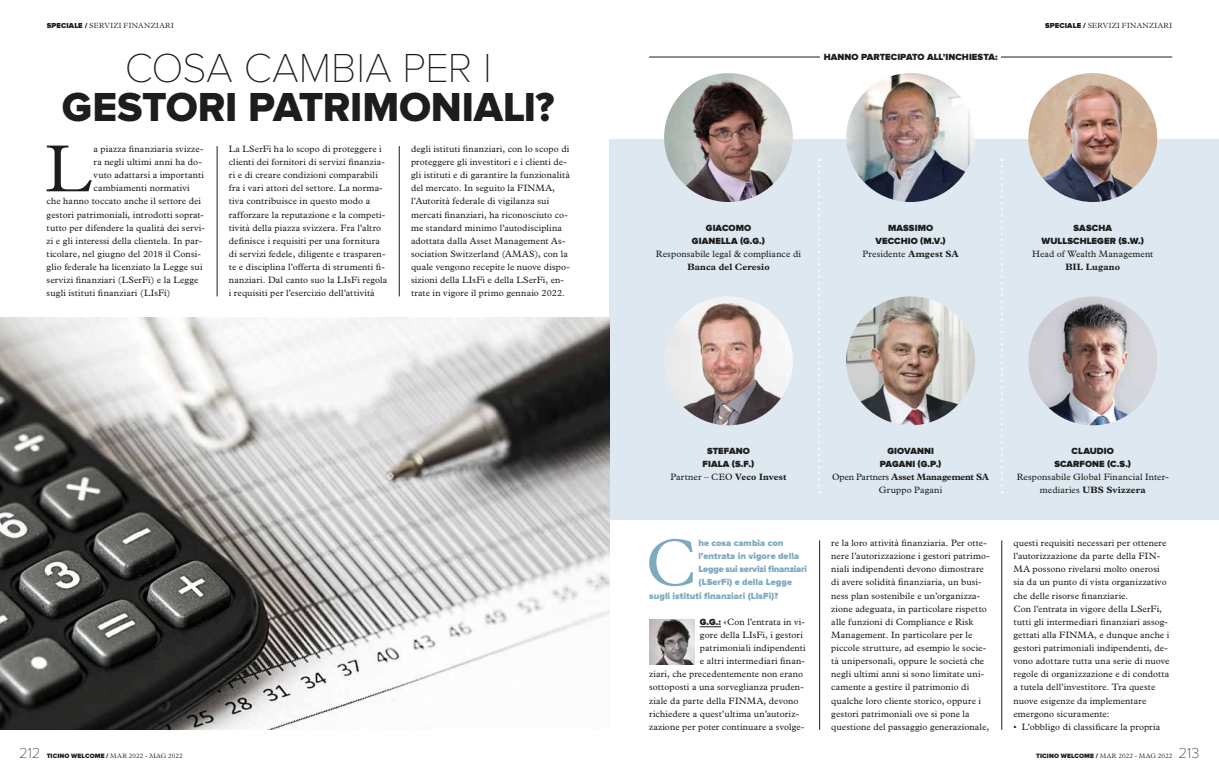
<style>
.page{position:relative;width:1219px;height:783px;background:#fff}
.page>*{position:absolute;margin:0;border:0;box-sizing:border-box;transform-origin:0 0}
.t1{font:300 67px "Plantin Std";color:#7eaac0}
.t2{font:300 67px "Plantin Std";color:#1d1d1b}
.t3{font:42px "Proxima Nova Extrabld";letter-spacing:-.005em;color:#1d1d1b}
.t4{font:100 42px "Proxima Nova";letter-spacing:-.005em;color:#1d1d1b}
.t5{font:100 15px "Proxima Nova";color:#1d1d1b}
.t6{font:9.2px/13.1px "Plantin Std";letter-spacing:.015em;color:#1d1d1b}
.t7{font:900 9.2px/13.1px "Proxima Nova";letter-spacing:.01em;color:#1d1d1b;text-align:center}
.t8{font:900 9.2px "Proxima Nova";letter-spacing:.005em;color:#7eaac0}
.t9{font:900 9.2px "Proxima Nova";letter-spacing:-.025em;color:#7eaac0}
.t10{font:700 9.2px "Plantin Std";letter-spacing:.015em;color:#1d1d1b}
.t11{font:300 7.5px "Plantin Std";letter-spacing:.045em;color:#1d1d1b}
.t12{font:300 6.5px "Plantin Std";letter-spacing:.025em;color:#1d1d1b}
.s1{font-family:"Proxima Nova";font-weight:900}
.s2{font-weight:700}
</style>
<div class="page">
<hr style="left:819px;top:540px;width:1px;height:189px;background:#1d1d1b">
<hr style="left:1002px;top:540px;width:1px;height:189px;background:#1d1d1b">
<svg style="left:700px;top:626px;width:21px;height:1px"></svg>
<img style="left:649px;top:619px;width:45px;height:45px">
<div style="left:609px;top:139px;width:610px;height:380px;background:#dde8f0"></div>
<hr style="left:649px;top:57px;width:523px;height:1px;background:#1d1d1b">
<svg style="left:1001px;top:159px;width:2px;height:334px"></svg>
<svg style="left:818px;top:159px;width:2px;height:334px"></svg>
<img style="left:664px;top:73px;width:129px;height:129px;border-radius:64px">
<img style="left:664px;top:296px;width:129px;height:129px;border-radius:64px">
<img style="left:846px;top:73px;width:129px;height:129px;border-radius:64px">
<img style="left:846px;top:296px;width:129px;height:129px;border-radius:64px">
<img style="left:1028px;top:296px;width:129px;height:129px;border-radius:64px">
<img style="left:1028px;top:73px;width:129px;height:129px;border-radius:64px">
<div style="left:820px;top:54px;width:181px;height:6px;background:#fff"></div>
<img style="left:0;top:317px;width:609px;height:412px">
<hr style="left:217px;top:146px;width:1px;height:150px;background:#1d1d1b">
<hr style="left:399px;top:146px;width:1px;height:150px;background:#1d1d1b">
<p class="t11" style="left:47px;top:22px;width:129px"><span class="s1">SPECIALE /</span> SERVIZI FINANZIARI</p>
<p class="t11" style="left:1045px;top:22px;width:129px"><span class="s1">SPECIALE /</span> SERVIZI FINANZIARI</p>
<h2 class="t4" style="left:125px;top:45px;width:369px">COSA CAMBIA PER I</h2>
<h2 class="t3" style="left:62px;top:88px;width:494px">GESTORI PATRIMONIALI?</h2>
<h1 class="t2" style="left:46px;top:130px;width:48px">L</h1>
<p class="t6" style="left:94px;top:142px;width:111px">a piazza finanziaria svizze-</p>
<p class="t6" style="left:94px;top:155px;width:110px">ra negli ultimi anni ha do-</p>
<p class="t6" style="left:94px;top:168px;width:112px">vuto adattarsi a importanti</p>
<p class="t6" style="left:94px;top:182px;width:98px">cambiamenti normativi</p>
<p class="t6" style="left:47px;top:195px;width:156px">che hanno toccato anche il settore dei</p>
<p class="t6" style="left:47px;top:208px;width:159px">gestori patrimoniali, introdotti soprat-</p>
<p class="t6" style="left:47px;top:221px;width:160px">tutto per difendere la qualità dei servi-</p>
<p class="t6" style="left:47px;top:234px;width:157px">zi e gli interessi della clientela. In par-</p>
<p class="t6" style="left:47px;top:247px;width:156px">ticolare, nel giugno del 2018 il Consi-</p>
<p class="t6" style="left:47px;top:260px;width:157px">glio federale ha licenziato la Legge sui</p>
<p class="t6" style="left:47px;top:273px;width:153px">servizi finanziari (LSerFi) e la Legge</p>
<p class="t6" style="left:47px;top:287px;width:125px">sugli istituti finanziari (LIsFi)</p>
<p class="t6" style="left:229px;top:142px;width:160px">La LSerFi ha lo scopo di proteggere i clienti dei fornitori di servizi finanzia&shy;ri e di creare condizioni comparabili fra i vari attori del settore. La norma&shy;tiva contribuisce in questo modo a rafforzare la reputazione e la competi&shy;tività della piazza svizzera. Fra l’altro definisce i requisiti per una fornitura di servizi fedele, diligente e trasparen&shy;te e disciplina l’offerta di strumenti fi&shy;nanziari. Dal canto suo la LIsFi regola i requisiti per l’esercizio dell’attività</p>
<p class="t6" style="left:411px;top:142px;width:160px">degli istituti finanziari, con lo scopo di proteggere gli investitori e i clienti de&shy;gli istituti e di garantire la funzionalità del mercato. In seguito la FINMA, l’Autorità federale di vigilanza sui mercati finanziari, ha riconosciuto co&shy;me standard minimo l’autodisciplina adottata dalla Asset Management As&shy;sociation Switzerland (AMAS), con la quale vengono recepite le nuove dispo&shy;sizioni della LIsFi e della LSerFi, en&shy;trate in vigore il primo gennaio 2022.</p>
<p class="t7" style="left:824px;top:51px;width:175px">HANNO PARTECIPATO ALL’INCHIESTA:</p>
<p class="t7" style="left:692px;top:221px;width:75px">GIACOMO<br>GIANELLA (G.G.)</p>
<p class="t6" style="left:656px;top:247px;width:147px">Responsabile legal &amp; compliance di</p>
<p class="t10" style="left:687px;top:261px;width:84px">Banca del Ceresio</p>
<p class="t7" style="left:875px;top:221px;width:72px">MASSIMO<br>VECCHIO (M.V.)</p>
<p class="t6" style="left:862px;top:247px;width:98px">Presidente <span class="s2">Amgest SA</span></p>
<p class="t7" style="left:1041px;top:221px;width:104px">SASCHA<br>WULLSCHLEGER (S.W.)</p>
<p class="t6" style="left:1032px;top:247px;width:123px">Head of Wealth Management</p>
<p class="t10" style="left:1065px;top:261px;width:56px">BIL Lugano</p>
<p class="t7" style="left:703px;top:444px;width:53px">STEFANO<br>FIALA (S.F.)</p>
<p class="t6" style="left:670px;top:470px;width:118px">Partner – CEO <span class="s2">Veco Invest</span></p>
<h1 class="t1" style="left:645px;top:524px;width:53px">C</h1>
<p class="t8" style="left:698px;top:538px;width:86px">he cosa cambia con</p>
<p class="t8" style="left:698px;top:551px;width:102px">l’entrata in vigore della</p>
<p class="t9" style="left:698px;top:565px;width:110px">Legge sui servizi finanziari</p>
<p class="t8" style="left:698px;top:578px;width:95px">(LSerFi) e della Legge</p>
<p class="t8" style="left:649px;top:591px;width:131px">sugli istituti finanziari (LIsFi)?</p>
<p class="t6" style="left:700px;top:615px;width:107px"><span class="s1">G.G.:</span> «Con l’entrata in vi-</p>
<p class="t6" style="left:700px;top:628px;width:105px">gore della LIsFi, i gestori</p>
<p class="t6" style="left:700px;top:641px;width:107px">patrimoniali indipendenti</p>
<p class="t6" style="left:700px;top:654px;width:107px">e altri intermediari finan-</p>
<p class="t6" style="left:649px;top:667px;width:155px">ziari, che precedentemente non erano</p>
<p class="t6" style="left:649px;top:680px;width:156px">sottoposti a una sorveglianza pruden-</p>
<p class="t6" style="left:649px;top:693px;width:151px">ziale da parte della FINMA, devono</p>
<p class="t6" style="left:649px;top:707px;width:151px">richiedere a quest’ultima un’autoriz-</p>
<p class="t6" style="left:649px;top:720px;width:157px">zazione per poter continuare a svolge-</p>
<p class="t7" style="left:880px;top:444px;width:63px">GIOVANNI<br>PAGANI (G.P.)</p>
<p class="t6" style="left:832px;top:470px;width:159px;text-align:center">Open Partners <span class="s2">Asset Management SA<br></span>Gruppo Pagani</p>
<p class="t7" style="left:1054px;top:444px;width:78px">CLAUDIO<br>SCARFONE (C.S.)</p>
<p class="t6" style="left:1017px;top:470px;width:154px;text-align:center">Responsabile Global Financial Inter&shy;mediaries <span class="s2">UBS Svizzera</span></p>
<p class="t6" style="left:831px;top:536px;width:160px">re la loro attività finanziaria. Per otte&shy;nere l’autorizzazione i gestori patrimo&shy;niali indipendenti devono dimostrare di avere solidità finanziaria, un busi&shy;ness plan sostenibile e un’organizza&shy;zione adeguata, in particolare rispetto alle funzioni di Compliance e Risk Management. In particolare per le piccole strutture, ad esempio le socie&shy;tà unipersonali, oppure le società che negli ultimi anni si sono limitate uni&shy;camente a gestire il patrimonio di qualche loro cliente storico, oppure i gestori patrimoniali ove si pone la questione del passaggio generazionale,</p>
<p class="t6" style="left:1013px;top:536px;width:158px">questi requisiti necessari per ottenere l’autorizzazione da parte della FIN-MA possono rivelarsi molto onerosi sia da un punto di vista organizzativo che delle risorse finanziarie.<br>Con l’entrata in vigore della LSerFi, tutti gli intermediari finanziari assog&shy;gettati alla FINMA, e dunque anche i gestori patrimoniali indipendenti, de&shy;vono adottare tutta una serie di nuove regole di organizzazione e di condotta a tutela dell’investitore. Tra queste nuove esigenze da implementare emergono sicuramente:</p>
<p class="t6" style="left:1013px;top:720px;width:148px">• L’obbligo di classificare la propria</p>
<h3 class="t5" style="left:19px;top:744px;width:23px">212</h3>
<p class="t12" style="left:47px;top:752px;width:137px"><span class="s1">TICINO WELCOME /</span> MAR 2022 - MAG 2022</p>
<p class="t12" style="left:1036px;top:752px;width:137px"><span class="s1">TICINO WELCOME /</span> MAR 2022 - MAG 2022</p>
<h3 class="t5" style="left:1179px;top:744px;width:22px">213</h3>
</div>
